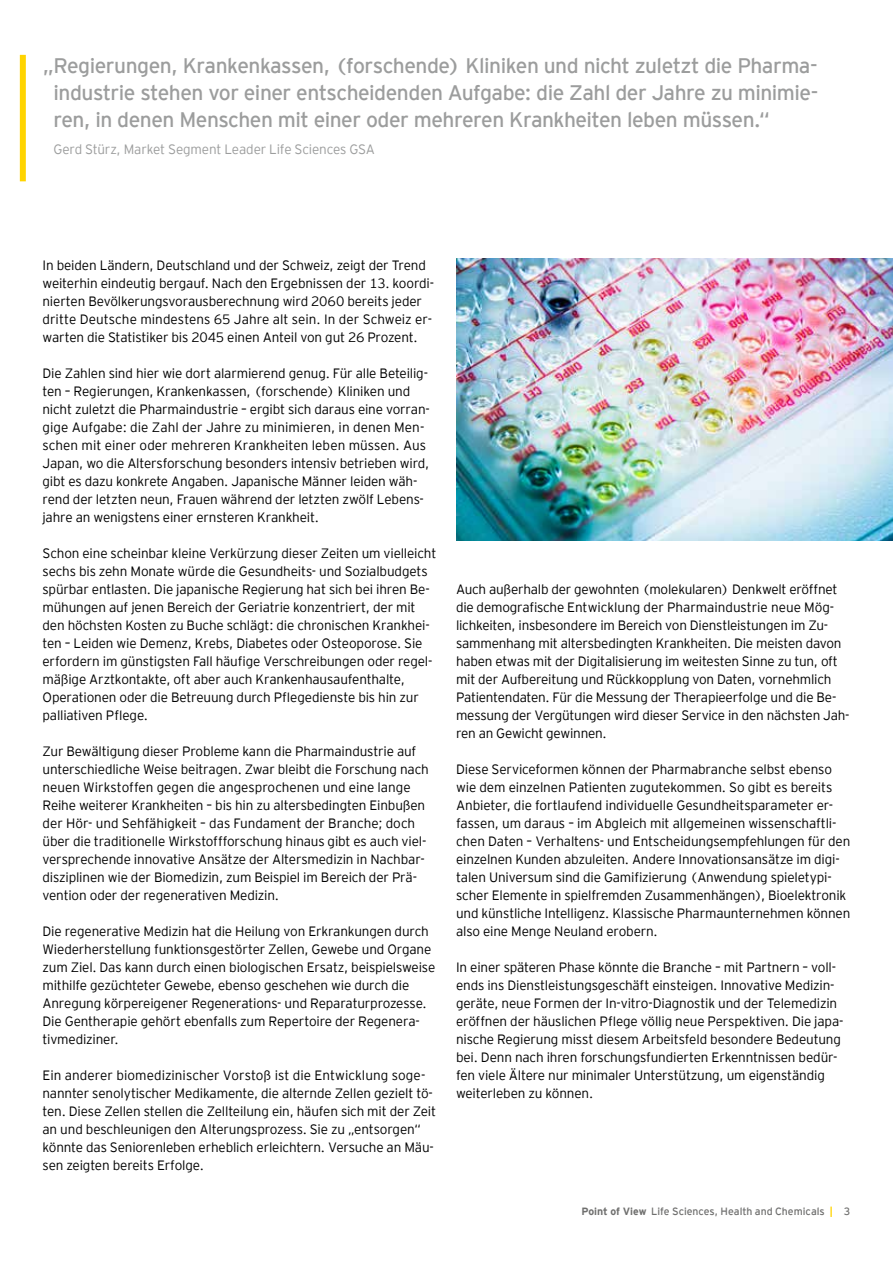
<style>
.page{position:relative;width:893px;height:1263px;background:#fff}
.page>*{position:absolute;margin:0;border:0;box-sizing:border-box;transform-origin:0 0}
.t1{font:21px/27.3px "EY Interstate";letter-spacing:-.025em;color:#9c9d9d;text-align:justify}
.t2{font:300 13.5px/18px "EY Interstate";letter-spacing:-.01em;color:#000}
.t3{font:300 13.5px "EY Interstate";letter-spacing:-.01em;color:#9c9d9d}
.t4{font:10.5px "EY Interstate";color:#6f6f6e}
.s1{font-weight:700}
.s2{font-weight:700;color:#ffd400}
</style>
<div class="page">
<img style="left:456px;top:259px;width:437px;height:281px">
<div style="left:20px;top:55px;width:6px;height:126px;background:#ffd400"></div>
<p class="t1" style="left:53px;top:50px;width:766px;text-indent:-10px">„Regierungen, Krankenkassen, (forschende) Kliniken und nicht zuletzt die Pharma&shy;industrie stehen vor einer entscheidenden Aufgabe: die Zahl der Jahre zu minimie&shy;ren, in denen Menschen mit einer oder mehreren Krankheiten leben müssen.“</p>
<p class="t3" style="left:53px;top:140px;width:323px">Gerd Stürz, Market Segment Leader Life Sciences GSA</p>
<p class="t2" style="left:43px;top:255px;width:393px">In beiden Ländern, Deutschland und der Schweiz, zeigt der Trend weiterhin eindeutig bergauf. Nach den Ergebnissen der 13. koordi&shy;nierten Bevölkerungsvorausberechnung wird 2060 bereits jeder dritte Deutsche mindestens 65 Jahre alt sein. In der Schweiz er&shy;warten die Statistiker bis 2045 einen Anteil von gut 26 Prozent.</p>
<p class="t2" style="left:43px;top:363px;width:389px">Die Zahlen sind hier wie dort alarmierend genug. Für alle Beteilig&shy;ten – Regierungen, Krankenkassen, (forschende) Kliniken und nicht zuletzt die Pharmaindustrie – ergibt sich daraus eine vorran&shy;gige Aufgabe: die Zahl der Jahre zu minimieren, in denen Men&shy;schen mit einer oder mehreren Krankheiten leben müssen. Aus Japan, wo die Altersforschung besonders intensiv betrieben wird, gibt es dazu konkrete Angaben. Japanische Männer leiden wäh&shy;rend der letzten neun, Frauen während der letzten zwölf Lebens&shy;jahre an wenigstens einer ernsteren Krankheit.</p>
<p class="t2" style="left:43px;top:543px;width:395px">Schon eine scheinbar kleine Verkürzung dieser Zeiten um vielleicht sechs bis zehn Monate würde die Gesundheits- und Sozialbudgets spürbar entlasten. Die japanische Regierung hat sich bei ihren Be&shy;mühungen auf jenen Bereich der Geriatrie konzentriert, der mit den höchsten Kosten zu Buche schlägt: die chronischen Krankhei&shy;ten – Leiden wie Demenz, Krebs, Diabetes oder Osteoporose. Sie erfordern im günstigsten Fall häufige Verschreibungen oder regel&shy;mäßige Arztkontakte, oft aber auch Krankenhausaufenthalte, Operationen oder die Betreuung durch Pflegedienste bis hin zur palliativen Pflege.</p>
<p class="t2" style="left:43px;top:741px;width:388px">Zur Bewältigung dieser Probleme kann die Pharmaindustrie auf unterschiedliche Weise beitragen. Zwar bleibt die Forschung nach neuen Wirkstoffen gegen die angesprochenen und eine lange Reihe weiterer Krankheiten – bis hin zu altersbedingten Einbußen der Hör- und Sehfähigkeit – das Fundament der Branche; doch über die traditionelle Wirkstoffforschung hinaus gibt es auch viel&shy;versprechende innovative Ansätze der Altersmedizin in Nachbar&shy;disziplinen wie der Biomedizin, zum Beispiel im Bereich der Prä&shy;vention oder der regenerativen Medizin.</p>
<p class="t2" style="left:43px;top:921px;width:394px">Die regenerative Medizin hat die Heilung von Erkrankungen durch Wiederherstellung funktionsgestörter Zellen, Gewebe und Organe zum Ziel. Das kann durch einen biologischen Ersatz, beispielsweise mithilfe gezüchteter Gewebe, ebenso geschehen wie durch die Anregung körpereigener Regenerations- und Reparaturprozesse.<br>Die Gentherapie gehört ebenfalls zum Repertoire der Regenera&shy;tivmediziner.</p>
<p class="t2" style="left:43px;top:1065px;width:395px">Ein anderer biomedizinischer Vorstoß ist die Entwicklung soge&shy;nannter senolytischer Medikamente, die alternde Zellen gezielt tö&shy;ten. Diese Zellen stellen die Zellteilung ein, häufen sich mit der Zeit an und beschleunigen den Alterungsprozess. Sie zu „entsorgen“ könnte das Seniorenleben erheblich erleichtern. Versuche an Mäu&shy;sen zeigten bereits Erfolge.</p>
<p class="t2" style="left:456px;top:579px;width:395px">Auch außerhalb der gewohnten (molekularen) Denkwelt eröffnet die demografische Entwicklung der Pharmaindustrie neue Mög&shy;lichkeiten, insbesondere im Bereich von Dienstleistungen im Zu&shy;sammenhang mit altersbedingten Krankheiten. Die meisten davon haben etwas mit der Digitalisierung im weitesten Sinne zu tun, oft mit der Aufbereitung und Rückkopplung von Daten, vornehmlich Patientendaten. Für die Messung der Therapieerfolge und die Be&shy;messung der Vergütungen wird dieser Service in den nächsten Jah&shy;ren an Gewicht gewinnen.</p>
<p class="t2" style="left:456px;top:759px;width:396px">Diese Serviceformen können der Pharmabranche selbst ebenso wie dem einzelnen Patienten zugutekommen. So gibt es bereits Anbieter, die fortlaufend individuelle Gesundheitsparameter er&shy;fassen, um daraus – im Abgleich mit allgemeinen wissenschaftli&shy;chen Daten – Verhaltens- und Entscheidungsempfehlungen für den einzelnen Kunden abzuleiten. Andere Innovationsansätze im digi&shy;talen Universum sind die Gamifizierung (Anwendung spieletypi&shy;scher Elemente in spielfremden Zusammenhängen), Bioelektronik und künstliche Intelligenz. Klassische Pharmaunternehmen können also eine Menge Neuland erobern.</p>
<p class="t2" style="left:456px;top:957px;width:389px">In einer späteren Phase könnte die Branche – mit Partnern – voll&shy;ends ins Dienstleistungsgeschäft einsteigen. Innovative Medizin&shy;geräte, neue Formen der In-vitro-Diagnostik und der Telemedizin eröffnen der häuslichen Pflege völlig neue Perspektiven. Die japa&shy;nische Regierung misst diesem Arbeitsfeld besondere Bedeutung bei. Denn nach ihren forschungsfundierten Erkenntnissen bedür&shy;fen viele Ältere nur minimaler Unterstützung, um eigenständig weiterleben zu können.</p>
<p class="t4" style="left:581px;top:1203px;width:271px"><span class="s1">Point of View</span> Life Sciences, Health and Chemicals <span class="s2">|</span> 3</p>
</div>
